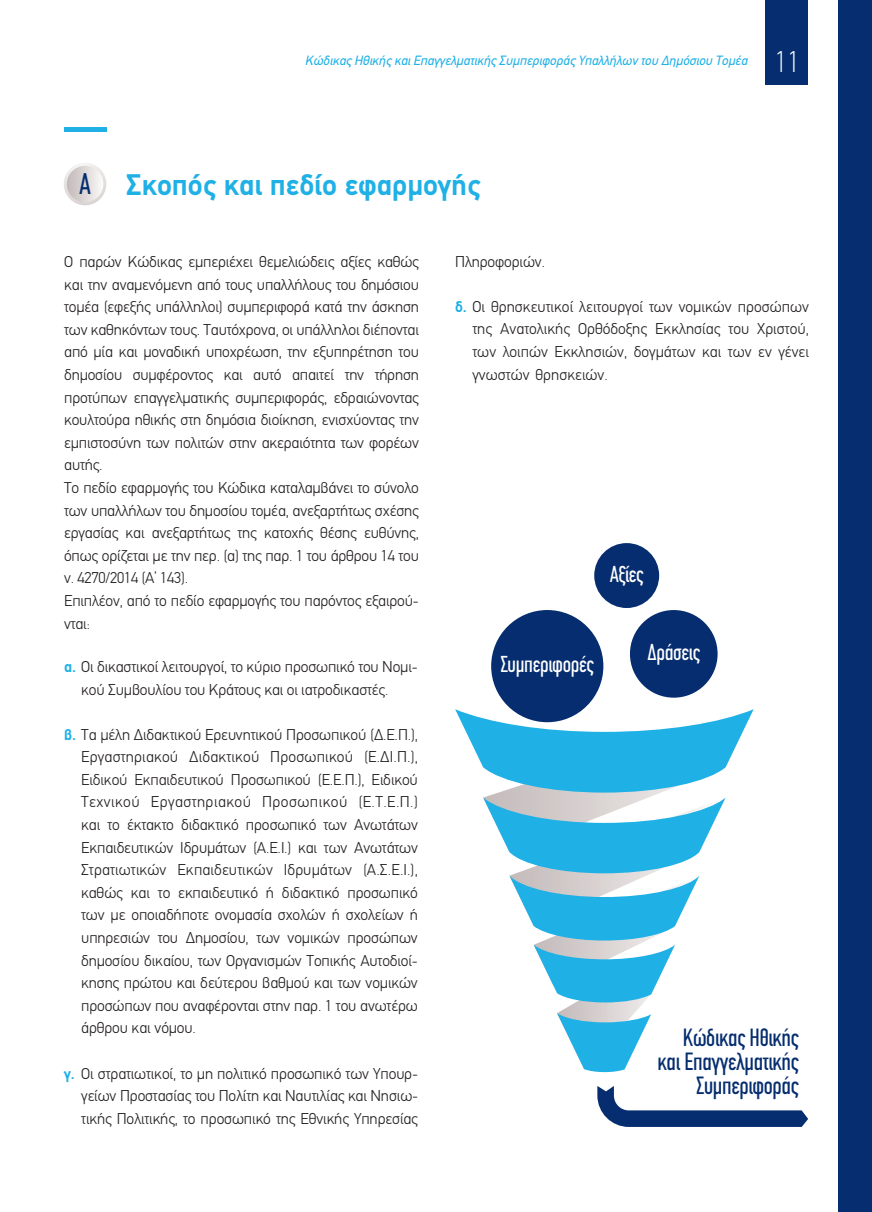
<style>
.page{position:relative;width:872px;height:1212px;background:#fff}
.page>*{position:absolute;margin:0;border:0;box-sizing:border-box;transform-origin:0 0}
.t1{font:700 30px "PF Din Text";color:#1fb0e6}
.t2{font:100 30px "PF Din Text";color:#fff}
.t3{font:25.05px/24px "PF Din Text Compressed";letter-spacing:-.01em;color:#052d6f;text-align:right}
.t4{font:23.1px "PF Din Text Compressed";letter-spacing:-.01em;color:#fff}
.t5{font:300 15.75px/22.6px "PF Din Text";letter-spacing:-.01em;color:#231f20;text-align:justify}
.t6{font:italic 13.5px "PF Din Text";color:#1fb0e6}
.s1{font-family:"PF Din Text Compressed";font-weight:400;color:#052d6f}
.s2{font-weight:700;color:#1fb0e6}
</style>
<div class="page">
<div style="left:491px;top:610px;width:112px;height:112px;background:#052d6f;border-radius:56px"></div>
<div style="left:594px;top:543px;width:65px;height:65px;background:#052d6f;border-radius:32px"></div>
<div style="left:630px;top:610px;width:87px;height:88px;background:#052d6f;border-radius:44px"></div>
<div style="left:838px;top:0;width:34px;height:1212px;background:#052d6f"></div>
<hr style="left:64px;top:128px;width:42px;height:4px;background:#1fb0e6">
<svg style="left:64px;top:163px;width:42px;height:42px"></svg>
<div style="left:67px;top:166px;width:36px;height:36px;background:linear-gradient(to right,#c2b9b8,#f8f7f6);border-radius:18px"></div>
<svg style="left:455px;top:709px;width:298px;height:363px"></svg>
<svg style="left:597px;top:1086px;width:211px;height:41px"></svg>
<div style="left:765px;top:0;width:43px;height:85px;background:#052d6f"></div>
<p class="t6" style="left:305px;top:54px;width:444px">Κώδικας Ηθικής και Επαγγελματικής Συμπεριφοράς Υπαλλήλων του Δημόσιου Τομέα</p>
<h1 class="t2" style="left:774px;top:49px;width:27px">11</h1>
<h1 class="t1" style="left:79px;top:172px;width:403px"><span class="s1">Α</span> Σκοπός και πεδίο εφαρμογής</h1>
<p class="t5" style="left:64px;top:252px;width:356px">Ο παρών Κώδικας εμπεριέχει θεμελιώδεις αξίες καθώς και την αναμενόμενη από τους υπαλλήλους του δημόσιου τομέα (εφεξής υπάλληλοι) συμπεριφορά κατά την άσκηση των καθηκόντων τους. Ταυτόχρονα, οι υπάλληλοι διέπονται από μία και μοναδική υποχρέωση, την εξυπηρέτηση του δημοσίου συμφέροντος και αυτό απαιτεί την τήρηση προτύπων επαγγελματικής συμπεριφοράς, εδραιώνοντας κουλτούρα ηθικής στη δημόσια διοίκηση, ενισχύοντας την εμπιστοσύνη των πολιτών στην ακεραιότητα των φορέων</p>
<p class="t5" style="left:64px;top:478px;width:356px">Το πεδίο εφαρμογής του Κώδικα καταλαμβάνει το σύνολο των υπαλλήλων του δημοσίου τομέα, ανεξαρτήτως σχέσης εργασίας και ανεξαρτήτως της κατοχής θέσης ευθύνης, όπως ορίζεται με την περ. (α) της παρ. 1 του άρθρου 14 του</p>
<p class="t5" style="left:64px;top:591px;width:356px">Επιπλέον, από το πεδίο εφαρμογής του παρόντος εξαιρού&shy;νται:</p>
<p class="t5" style="left:64px;top:455px;width:40px">αυτής.</p>
<p class="t5" style="left:64px;top:568px;width:126px">ν. 4270/2014 (Α’ 143).</p>
<p class="t5" style="left:81px;top:657px;width:338px;text-indent:-17px"><span class="s2">α.</span> Οι δικαστικοί λειτουργοί, το κύριο προσωπικό του Νομι&shy;κού Συμβουλίου του Κράτους και οι ιατροδικαστές.</p>
<p class="t5" style="left:81px;top:724px;width:338px;text-indent:-17px"><span class="s2">β.</span> Τα μέλη Διδακτικού Ερευνητικού Προσωπικού (Δ.Ε.Π.), Εργαστηριακού Διδακτικού Προσωπικού (Ε.ΔΙ.Π.), Ειδικού Εκπαιδευτικού Προσωπικού (Ε.Ε.Π.), Ειδικού Τεχνικού Εργαστηριακού Προσωπικού (Ε.Τ.Ε.Π.) και το έκτακτο διδακτικό προσωπικό των Ανωτάτων Εκπαιδευτικών Ιδρυμάτων (Α.Ε.Ι.) και των Ανωτάτων Στρατιωτικών Εκπαιδευτικών Ιδρυμάτων (Α.Σ.Ε.Ι.), καθώς και το εκπαιδευτικό ή διδακτικό προσωπικό των με οποιαδήποτε ονομασία σχολών ή σχολείων ή υπηρεσιών του Δημοσίου, των νομικών προσώπων δημοσίου δικαίου, των Οργανισμών Τοπικής Αυτοδιοί&shy;κησης πρώτου και δεύτερου βαθμού και των νομικών προσώπων που αναφέρονται στην παρ. 1 του ανωτέρω άρθρου και νόμου.</p>
<p class="t5" style="left:81px;top:1063px;width:338px;text-indent:-17px"><span class="s2">γ.</span> Οι στρατιωτικοί, το μη πολιτικό προσωπικό των Υπουρ&shy;γείων Προστασίας του Πολίτη και Ναυτιλίας και Νησιω&shy;τικής Πολιτικής, το προσωπικό της Εθνικής Υπηρεσίας</p>
<p class="t5" style="left:455px;top:252px;width:91px">Πληροφοριών.</p>
<p class="t5" style="left:472px;top:297px;width:338px;text-indent:-17px"><span class="s2">δ.</span> Οι θρησκευτικοί λειτουργοί των νομικών προσώπων της Ανατολικής Ορθόδοξης Εκκλησίας του Χριστού, των λοιπών Εκκλησιών, δογμάτων και των εν γένει γνωστών θρησκειών.</p>
<h3 class="t4" style="left:610px;top:564px;width:35px">Αξίες</h3>
<h3 class="t4" style="left:500px;top:654px;width:95px">Συμπεριφορές</h3>
<h3 class="t4" style="left:647px;top:642px;width:54px">Δράσεις</h3>
<h2 class="t3" style="left:657px;top:1028px;width:143px">Κώδικας Ηθικής και Επαγγελματικής<br>Συμπεριφοράς</h2>
</div>
